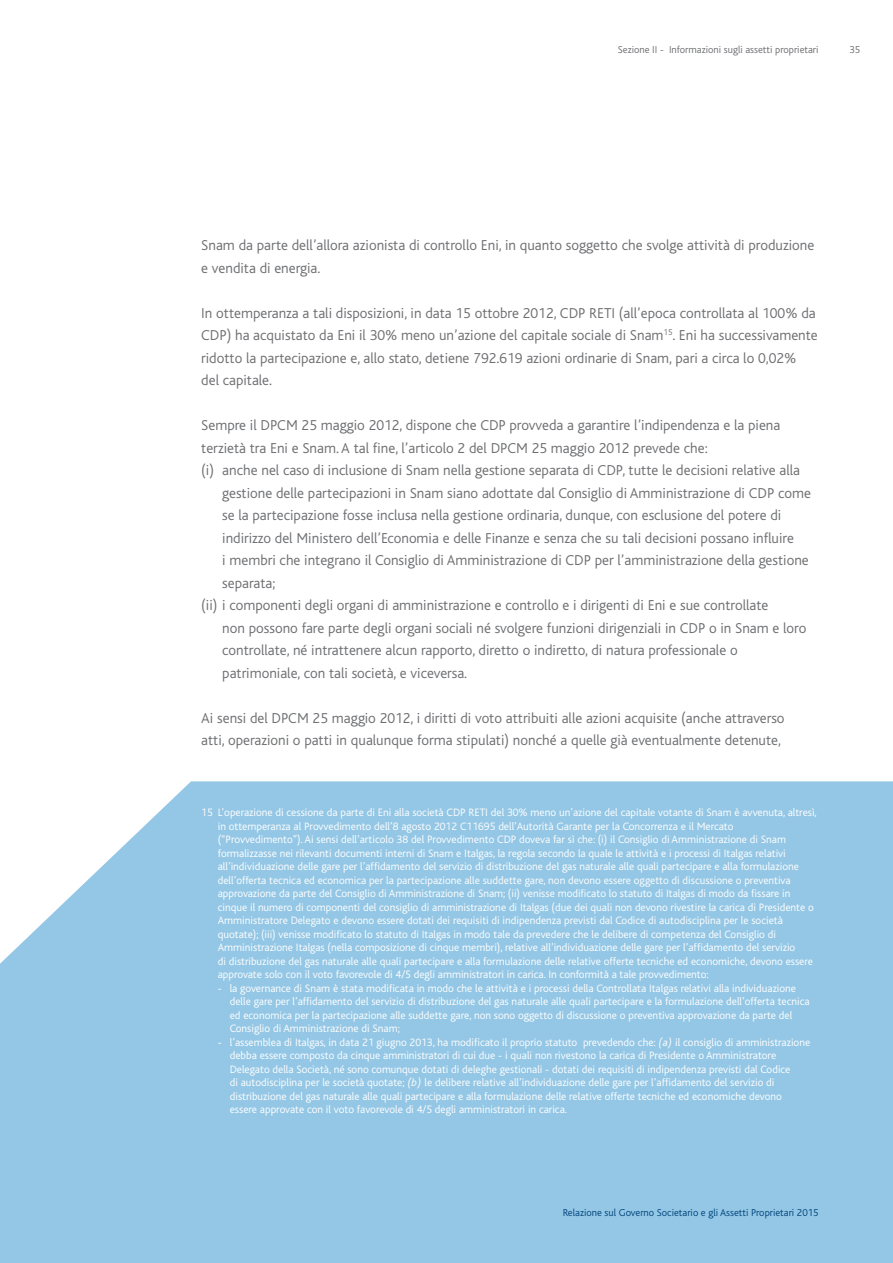
<style>
.page{position:relative;width:893px;height:1263px;background:#fff}
.page>*{position:absolute;margin:0;border:0;box-sizing:border-box;transform-origin:0 0}
.t1{font:300 15px/22.5px "Bliss";color:#6d6e71}
.t2{font:300 11.25px/13.5px "Bliss";color:#fff}
.t3{font:300 10.5px "Bliss";color:#00447c}
.t4{font:300 10.5px "Bliss";color:#6d6e71}
.s1{font-style:italic}
</style>
<div class="page">
<div style="left:0;top:781px;width:893px;height:482px;background:#94c7e5"></div>
<p class="t4" style="left:618px;top:44px;width:202px">Sezione II - Informazioni sugli assetti proprietari</p>
<p class="t4" style="left:849px;top:44px;width:12px">35</p>
<h1 class="t1" style="left:201px;top:234px;width:615px">Snam da parte dell’allora azionista di controllo Eni, in quanto soggetto che svolge attività di produzione e vendita di energia.</h1>
<p class="t1" style="left:201px;top:302px;width:618px">In ottemperanza a tali disposizioni, in data 15 ottobre 2012, CDP RETI (all’epoca controllata al 100% da CDP) ha acquistato da Eni il 30% meno un’azione del capitale sociale di Snam<sup>15</sup>. Eni ha successivamente ridotto la partecipazione e, allo stato, detiene 792.619 azioni ordinarie di Snam, pari a circa lo 0,02% del capitale.</p>
<h1 class="t1" style="left:201px;top:414px;width:581px">Sempre il DPCM 25 maggio 2012, dispone che CDP provveda a garantire l’indipendenza e la piena</h1>
<h1 class="t1" style="left:201px;top:437px;width:508px">terzietà tra Eni e Snam. A tal fine, l’articolo 2 del DPCM 25 maggio 2012 prevede che:</h1>
<h1 class="t1" style="left:201px;top:459px;width:600px">(i) anche nel caso di inclusione di Snam nella gestione separata di CDP, tutte le decisioni relative alla</h1>
<h1 class="t1" style="left:222px;top:482px;width:590px">gestione delle partecipazioni in Snam siano adottate dal Consiglio di Amministrazione di CDP come</h1>
<h1 class="t1" style="left:222px;top:504px;width:560px">se la partecipazione fosse inclusa nella gestione ordinaria, dunque, con esclusione del potere di</h1>
<h1 class="t1" style="left:222px;top:527px;width:573px">indirizzo del Ministero dell’Economia e delle Finanze e senza che su tali decisioni possano influire</h1>
<h1 class="t1" style="left:222px;top:549px;width:588px">i membri che integrano il Consiglio di Amministrazione di CDP per l’amministrazione della gestione</h1>
<h1 class="t1" style="left:222px;top:572px;width:55px">separata;</h1>
<h1 class="t1" style="left:201px;top:594px;width:569px">(ii) i componenti degli organi di amministrazione e controllo e i dirigenti di Eni e sue controllate</h1>
<h1 class="t1" style="left:222px;top:617px;width:586px">non possono fare parte degli organi sociali né svolgere funzioni dirigenziali in CDP o in Snam e loro</h1>
<h1 class="t1" style="left:222px;top:639px;width:517px">controllate, né intrattenere alcun rapporto, diretto o indiretto, di natura professionale o</h1>
<h1 class="t1" style="left:222px;top:662px;width:246px">patrimoniale, con tali società, e viceversa.</h1>
<h1 class="t1" style="left:201px;top:707px;width:585px">Ai sensi del DPCM 25 maggio 2012, i diritti di voto attribuiti alle azioni acquisite (anche attraverso atti, operazioni o patti in qualunque forma stipulati) nonché a quelle già eventualmente detenute,</h1>
<p class="t2" style="left:218px;top:806px;width:601px;text-indent:-17px">15 L’operazione di cessione da parte di Eni alla società CDP RETI del 30% meno un’azione del capitale votante di Snam è avvenuta, altresì, in ottemperanza al Provvedimento dell’8 agosto 2012 C11695 dell’Autorità Garante per la Concorrenza e il Mercato (“Provvedimento”). Ai sensi dell’articolo 38 del Provvedimento CDP doveva far sì che: (i) il Consiglio di Amministrazione di Snam formalizzasse nei rilevanti documenti interni di Snam e Italgas, la regola secondo la quale le attività e i processi di Italgas relativi all’individuazione delle gare per l’affidamento del servizio di distribuzione del gas naturale alle quali partecipare e alla formulazione dell’offerta tecnica ed economica per la partecipazione alle suddette gare, non devono essere oggetto di discussione o preventiva approvazione da parte del Consiglio di Amministrazione di Snam; (ii) venisse modificato lo statuto di Italgas di modo da fissare in cinque il numero di componenti del consiglio di amministrazione di Italgas (due dei quali non devono rivestire la carica di Presidente o Amministratore Delegato e devono essere dotati dei requisiti di indipendenza previsti dal Codice di autodisciplina per le società quotate); (iii) venisse modificato lo statuto di Italgas in modo tale da prevedere che le delibere di competenza del Consiglio di Amministrazione Italgas (nella composizione di cinque membri), relative all’individuazione delle gare per l’affidamento del servizio<br>di distribuzione del gas naturale alle quali partecipare e alla formulazione delle relative offerte tecniche ed economiche, devono essere approvate solo con il voto favorevole di 4/5 degli amministratori in carica. In conformità a tale provvedimento:</p>
<p class="t2" style="left:230px;top:982px;width:581px;text-indent:-12px">- la governance di Snam è stata modificata in modo che le attività e i processi della Controllata Italgas relativi alla individuazione delle gare per l’affidamento del servizio di distribuzione del gas naturale alle quali partecipare e la formulazione dell’offerta tecnica ed economica per la partecipazione alle suddette gare, non sono oggetto di discussione o preventiva approvazione da parte del Consiglio di Amministrazione di Snam;</p>
<p class="t2" style="left:230px;top:1036px;width:582px;text-indent:-12px">- l’assemblea di Italgas, in data 21 giugno 2013, ha modificato il proprio statuto prevedendo che: <span class="s1">(a)</span> il consiglio di amministrazione debba essere composto da cinque amministratori di cui due - i quali non rivestono la carica di Presidente o Amministratore Delegato della Società, né sono comunque dotati di deleghe gestionali - dotati dei requisiti di indipendenza previsti dal Codice<br>di autodisciplina per le società quotate; <span class="s1">(b)</span> le delibere relative all’individuazione delle gare per l’affidamento del servizio di distribuzione del gas naturale alle quali partecipare e alla formulazione delle relative offerte tecniche ed economiche devono essere approvate con il voto favorevole di 4/5 degli amministratori in carica.</p>
<p class="t3" style="left:563px;top:1207px;width:257px">Relazione sul Governo Societario e gli Assetti Proprietari 2015</p>
</div>
